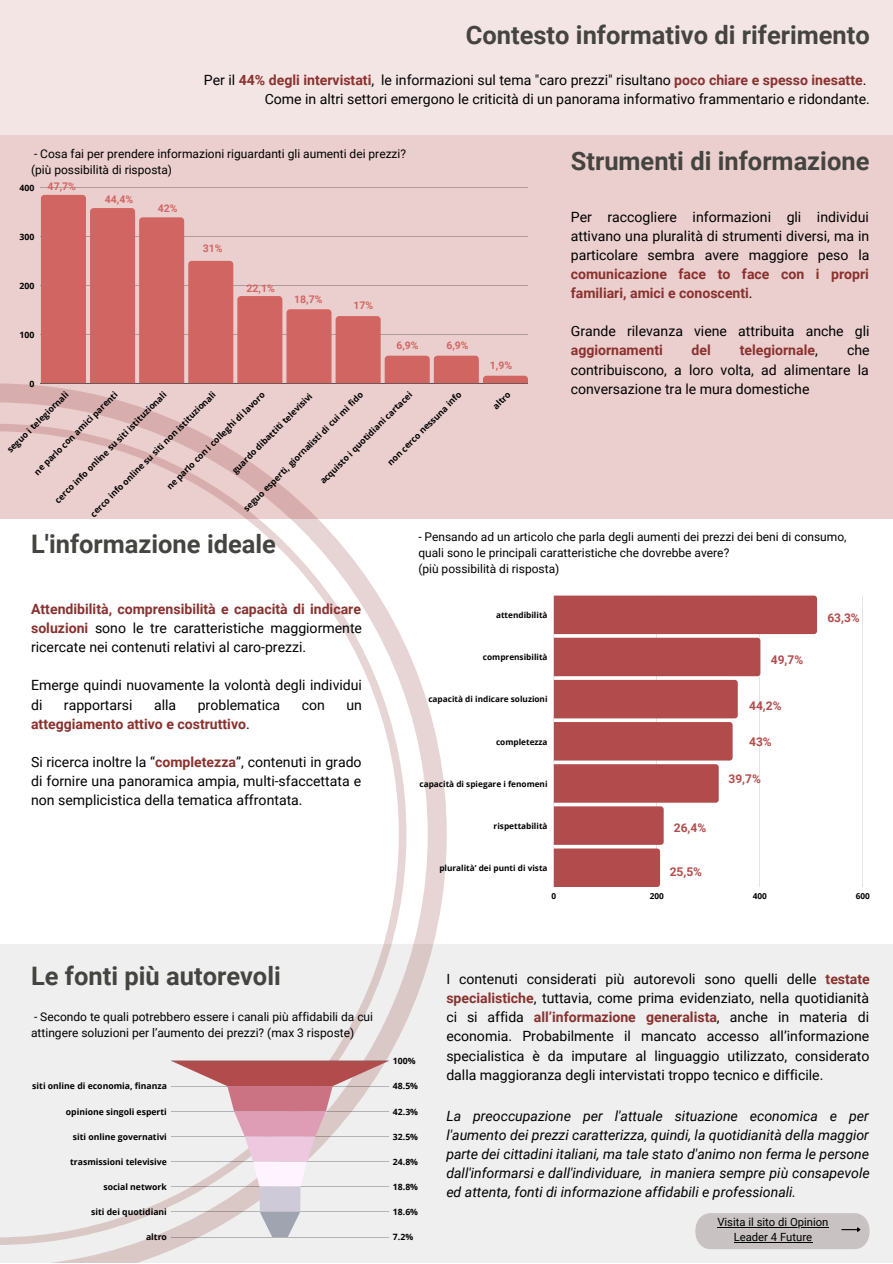
<style>
.page{position:relative;width:893px;height:1264px;background:#fff}
.page>*{position:absolute;margin:0;border:0;box-sizing:border-box;transform-origin:0 0}
.t1{font:700 25.5px "Roboto";color:#444440}
.t2{font:14.1px/19px "Roboto";color:#000;text-align:justify}
.t3{font:italic 14.1px/19px "Roboto";color:#000;text-align:justify}
.t4{font:700 14.1px/19px "Roboto";color:#89322f}
.t5{font:12px/16px "Roboto";color:#000}
.t6{font:700 12px "Roboto";color:#b24c4c}
.t7{font:11.25px/15px "Roboto";color:#000;text-align:center}
.t8{font:700 10.5px "Roboto";color:#d16562}
.t9{font:700 8.7px "Open Sans";color:#000}
.t10{font:700 8.25px "Open Sans";color:#000}
.s1{font-weight:700;color:#89322f}
.s2{font-weight:400;color:#000}
</style>
<div class="page">
<div style="left:0;top:0;width:892px;height:518px;background:#ebcfce"></div>
<div style="left:0;top:944px;width:892px;height:318px;background:#efefef"></div>
<svg style="left:0;top:383px;width:447px;height:879px"></svg>
<svg style="left:0;top:424px;width:406px;height:820px"></svg>
<hr style="left:553px;top:595px;width:1px;height:292px;background:#000">
<hr style="left:862px;top:595px;width:1px;height:292px;background:#000">
<svg style="left:554px;top:595px;width:263px;height:292px"></svg>
<hr style="left:171px;top:1186px;width:217px;height:1px;background:#000">
<hr style="left:171px;top:1211px;width:217px;height:1px;background:#000">
<hr style="left:171px;top:1236px;width:217px;height:1px;background:#000">
<svg style="left:171px;top:1060px;width:217px;height:126px"></svg>
<div style="left:259px;top:1186px;width:41px;height:25px;background:#cfcad8"></div>
<svg style="left:260px;top:1211px;width:40px;height:25px"></svg>
<hr style="left:41px;top:187px;width:487px;height:1px;background:#000">
<hr style="left:41px;top:383px;width:487px;height:1px;background:#000">
<svg style="left:41px;top:195px;width:487px;height:188px"></svg>
<div style="left:695px;top:1213px;width:174px;height:36px;background:#c8c2c2"></div>
<div style="left:0;top:0;width:892px;height:75px;background:#f4e5e5"></div>
<div style="left:0;top:75px;width:892px;height:60px;background:#f4e5e5"></div>
<hr style="left:717px;top:1227px;width:111px;height:1px;background:#000">
<hr style="left:733px;top:1242px;width:79px;height:1px;background:#000">
<h1 class="t1" style="left:465px;top:20px;width:405px">Contesto informativo di riferimento</h1>
<p class="t2" style="left:204px;top:71px;width:667px;text-align:right">Per il <span class="s1">44% degli intervistati</span>, le informazioni sul tema "caro prezzi" risultano <span class="s1">poco chiare e spesso inesatte</span>.<br>Come in altri settori emergono le criticità di un panorama informativo frammentario e ridondante.</p>
<p class="t5" style="left:31px;top:146px;width:376px">- Cosa fai per prendere informazioni riguardanti gli aumenti dei prezzi? (più possibilità di risposta)</p>
<p class="t9" style="left:19px;top:182px;width:16px">400</p>
<p class="t8" style="left:48px;top:180px;width:30px">47,7%</p>
<p class="t9" style="left:19px;top:230px;width:16px">300</p>
<p class="t9" style="left:19px;top:279px;width:16px">200</p>
<p class="t9" style="left:19px;top:328px;width:16px">100</p>
<p class="t9" style="left:29px;top:377px;width:6px">0</p>
<p class="t8" style="left:105px;top:193px;width:30px">44,4%</p>
<p class="t8" style="left:158px;top:202px;width:21px">42%</p>
<p class="t8" style="left:203px;top:242px;width:21px">31%</p>
<p class="t8" style="left:246px;top:282px;width:30px">22,1%</p>
<p class="t8" style="left:294px;top:294px;width:30px">18,7%</p>
<p class="t8" style="left:353px;top:299px;width:21px">17%</p>
<p class="t8" style="left:396px;top:339px;width:24px">6,9%</p>
<p class="t8" style="left:446px;top:339px;width:24px">6,9%</p>
<p class="t8" style="left:490px;top:359px;width:24px">1,9%</p>
<p class="t9" style="left:4px;top:447px;width:84px;rotate:-45deg">seguo i telegiornali</p>
<p class="t9" style="left:31px;top:469px;width:115px;rotate:-45deg">ne parlo con amici parenti</p>
<p class="t9" style="left:317px;top:478px;width:128px;rotate:-45deg">acquisto i quotidiani cartacei</p>
<p class="t9" style="left:52px;top:497px;width:155px;rotate:-45deg">cerco info online su siti istituzionali</p>
<p class="t9" style="left:88px;top:511px;width:174px;rotate:-45deg">cerco info online su siti non istituzionali</p>
<p class="t9" style="left:384px;top:459px;width:102px;rotate:-45deg">non cerco nessuna info</p>
<p class="t9" style="left:490px;top:403px;width:22px;rotate:-45deg">altro</p>
<p class="t9" style="left:164px;top:484px;width:136px;rotate:-45deg">ne parlo con i col eghi di lavoro</p>
<p class="t9" style="left:240px;top:505px;width:166px;rotate:-45deg">seguo esperti, giornalisti di cui mi fido</p>
<p class="t9" style="left:229px;top:467px;width:111px;rotate:-45deg">guardo dibat iti televisivi</p>
<h1 class="t1" style="left:570px;top:146px;width:300px">Strumenti di informazione</h1>
<p class="t2" style="left:570px;top:207px;width:300px">Per raccogliere informazioni gli individui attivano una pluralità di strumenti diversi, ma in particolare sembra avere maggiore peso la</p>
<p class="t4" style="left:570px;top:264px;width:299px">comunicazione face to face con i propri familiari, amici e conoscenti<span class="s2">.</span></p>
<p class="t2" style="left:570px;top:322px;width:300px">Grande rilevanza viene attribuita anche gli</p>
<p class="t4" style="left:570px;top:341px;width:93px">aggiornamenti</p>
<p class="t4" style="left:691px;top:341px;width:21px">del</p>
<p class="t4" style="left:739px;top:341px;width:80px">telegiornale<span class="s2">,</span></p>
<p class="t2" style="left:570px;top:341px;width:300px;text-indent:276px">che contribuiscono, a loro volta, ad alimentare la conversazione tra le mura domestiche</p>
<h1 class="t1" style="left:31px;top:529px;width:246px">L'informazione ideale</h1>
<p class="t2" style="left:31px;top:599px;width:332px"><span class="s1">Attendibilità, comprensibilità e capacità di indicare soluzioni</span> sono le tre caratteristiche maggiormente ricercate nei contenuti relativi al caro-prezzi.</p>
<p class="t2" style="left:31px;top:676px;width:332px">Emerge quindi nuovamente la volontà degli individui di</p>
<p class="t2" style="left:64px;top:695px;width:70px">rapportarsi</p>
<p class="t2" style="left:154px;top:695px;width:24px">alla</p>
<p class="t2" style="left:198px;top:695px;width:84px">problematica</p>
<p class="t2" style="left:302px;top:695px;width:25px">con</p>
<p class="t2" style="left:346px;top:695px;width:17px">un</p>
<p class="t4" style="left:31px;top:714px;width:220px">atteggiamento attivo e costruttivo<span class="s2">.</span></p>
<p class="t2" style="left:31px;top:752px;width:332px">Si ricerca inoltre la “<span class="s1">completezza</span>”, contenuti in grado di fornire una panoramica ampia, multi-sfaccettata e non semplicistica della tematica affrontata.</p>
<p class="t5" style="left:418px;top:529px;width:430px">- Pensando ad un articolo che parla degli aumenti dei prezzi dei beni di consumo, quali sono le principali caratteristiche che dovrebbe avere?<br>(più possibilità di risposta)</p>
<p class="t10" style="left:496px;top:609px;width:53px">attendibilità</p>
<p class="t10" style="left:483px;top:651px;width:66px">comprensibilità</p>
<p class="t10" style="left:428px;top:693px;width:121px">capacità di indicare soluzioni</p>
<p class="t10" style="left:496px;top:735px;width:53px">completezza</p>
<p class="t10" style="left:419px;top:777px;width:130px">capacità di spiegare i fenomeni</p>
<p class="t10" style="left:493px;top:820px;width:55px">rispettabilità</p>
<p class="t10" style="left:439px;top:862px;width:110px">pluralità’ dei punti di vista</p>
<p class="t6" style="left:673px;top:821px;width:34px">26,4%</p>
<p class="t6" style="left:669px;top:864px;width:34px">25,5%</p>
<p class="t6" style="left:770px;top:653px;width:34px">49,7%</p>
<p class="t6" style="left:749px;top:699px;width:34px">44,2%</p>
<p class="t6" style="left:749px;top:735px;width:24px">43%</p>
<p class="t6" style="left:728px;top:771px;width:34px">39,7%</p>
<p class="t6" style="left:827px;top:611px;width:34px">63,3%</p>
<p class="t10" style="left:551px;top:890px;width:6px">0</p>
<p class="t10" style="left:649px;top:890px;width:16px">200</p>
<p class="t10" style="left:752px;top:890px;width:16px">400</p>
<p class="t10" style="left:855px;top:890px;width:16px">600</p>
<h1 class="t1" style="left:31px;top:961px;width:251px">Le fonti più autorevoli</h1>
<p class="t2" style="left:446px;top:969px;width:425px">I contenuti considerati più autorevoli sono quelli delle <span class="s1">testate specialistiche</span>, tuttavia, come prima evidenziato, nella quotidianità ci si affida <span class="s1">all’informazione generalista</span>, anche in materia di economia. Probabilmente il mancato accesso all’informazione specialistica è da imputare al linguaggio utilizzato, considerato dalla maggioranza degli intervistati troppo tecnico e difficile.</p>
<p class="t5" style="left:31px;top:1008px;width:343px">- Secondo te quali potrebbero essere i canali più affidabili da cui attingere soluzioni per l’aumento dei prezzi? (max 3 risposte)</p>
<p class="t9" style="left:393px;top:1054px;width:24px">100%</p>
<p class="t9" style="left:393px;top:1080px;width:27px">48.5%</p>
<p class="t9" style="left:393px;top:1105px;width:27px">42.3%</p>
<p class="t9" style="left:393px;top:1130px;width:27px">32.5%</p>
<p class="t9" style="left:393px;top:1155px;width:27px">24.8%</p>
<p class="t9" style="left:393px;top:1180px;width:27px">18.8%</p>
<p class="t9" style="left:393px;top:1205px;width:27px">18.6%</p>
<p class="t9" style="left:393px;top:1230px;width:22px">7.2%</p>
<p class="t9" style="left:32px;top:1080px;width:136px">siti online di economia, finanza</p>
<p class="t9" style="left:66px;top:1105px;width:103px">opinione singoli esperti</p>
<p class="t9" style="left:73px;top:1130px;width:96px">siti online governativi</p>
<p class="t9" style="left:70px;top:1155px;width:98px">trasmissioni televisive</p>
<p class="t9" style="left:103px;top:1180px;width:65px">social network</p>
<p class="t9" style="left:91px;top:1205px;width:77px">siti dei quotidiani</p>
<p class="t9" style="left:146px;top:1230px;width:22px">altro</p>
<p class="t3" style="left:446px;top:1106px;width:425px">La preoccupazione per l'attuale situazione economica e per l'aumento dei prezzi caratterizza, quindi, la quotidianità della maggior parte dei cittadini italiani, ma tale stato d'animo non ferma le persone dall'informarsi e dall'individuare, in maniera sempre più consapevole ed attenta, fonti di informazione affidabili e professionali.</p>
<p class="t7" style="left:717px;top:1214px;width:113px">Visita il sito di Opinion<br>Leader 4 Future</p>
</div>
